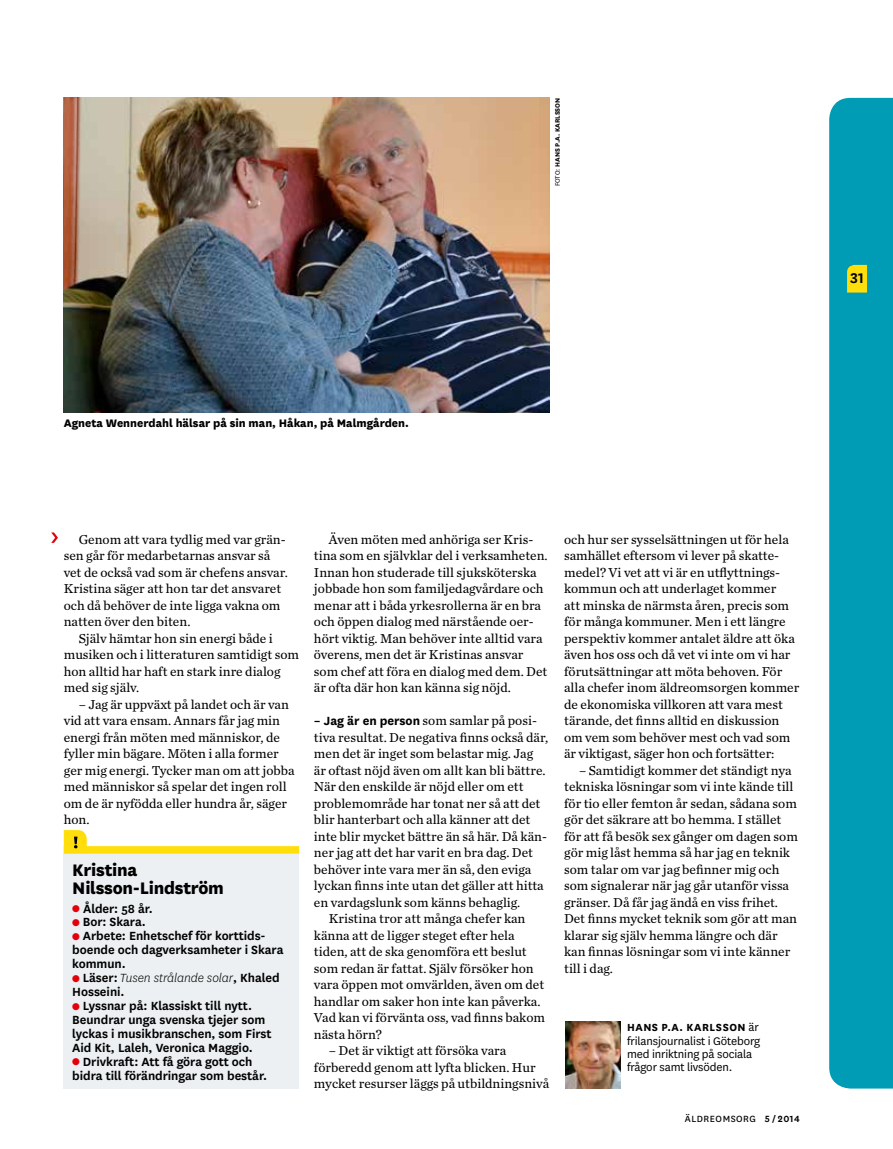
<style>
.page{position:relative;width:893px;height:1149px;background:#fff}
.page>*{position:absolute;margin:0;border:0;box-sizing:border-box;transform-origin:0 0}
.t1{font:800 19.5px/18px "National";letter-spacing:-.015em;color:#000}
.t2{font:600 16.5px "National";color:#000}
.t3{font:600 13.8px/14px "National";letter-spacing:-.005em;color:#000}
.t4{font:13.5px/16.5px "Chronicle Text G2";color:#000}
.t5{font:12.9px/13.2px "National";letter-spacing:-.01em;color:#000}
.t6{font:800 12.75px "National";color:#000}
.t7{font:700 12px "National";letter-spacing:.045em;color:#000}
.t8{font:10.5px "National";letter-spacing:.05em;color:#000}
.t9{font:700 7.5px "National";color:#000}
.s1{font-weight:400}
.s2{color:#e3000b}
.s3{font-weight:300;font-style:italic}
.s4{font-family:"National";font-weight:700;font-size:13.8px}
.s5{font-weight:400;font-size:12.9px}
.s6{font-weight:600}
</style>
<div class="page">
<div style="left:829px;top:98px;width:64px;height:990px;background:#009bb4"></div>
<svg style="left:847px;top:265px;width:20px;height:27px"></svg>
<div style="left:64px;top:852px;width:235px;height:236px;background:#ecf0f2"></div>
<svg style="left:87px;top:846px;width:212px;height:7px"></svg>
<svg style="left:64px;top:830px;width:23px;height:23px"></svg>
<img style="left:64px;top:98px;width:485px;height:314px">
<img style="left:565px;top:1021px;width:55px;height:66px">
<svg style="left:51px;top:532px;width:7px;height:10px"></svg>
<p class="t9" style="left:552px;top:186px;width:90px;rotate:-90deg"><span class="s1">FOTO:</span> HANS P.A. KARLSSON</p>
<p class="t2" style="left:850px;top:266px;width:15px">31</p>
<p class="t6" style="left:64px;top:413px;width:347px">Agneta Wennerdahl hälsar på sin man, Håkan, på Malmgården.</p>
<p class="t4" style="left:64px;top:530px;width:226px;text-indent:15px">Genom att vara tydlig med var grän&shy;sen går för medarbetarnas ansvar så vet de också vad som är chefens ansvar.<br>Kristina säger att hon tar det ansvaret och då behöver de inte ligga vakna om natten över den biten.</p>
<p class="t4" style="left:64px;top:629px;width:237px;text-indent:15px">Själv hämtar hon sin energi både i musiken och i litteraturen samtidigt som hon alltid har haft en stark inre dialog med sig själv.</p>
<p class="t4" style="left:64px;top:695px;width:232px;text-indent:15px">– Jag är uppväxt på landet och är van vid att vara ensam. Annars får jag min energi från möten med människor, de fyller min bägare. Möten i alla former ger mig energi. Tycker man om att jobba med människor så spelar det ingen roll om de är nyfödda eller hundra år, säger hon.</p>
<h1 class="t1" style="left:72px;top:859px;width:153px">Kristina<br>Nilsson-Lindström</h1>
<p class="t3" style="left:72px;top:900px;width:82px"><span class="s2">●</span> Ålder: 58 år.</p>
<p class="t3" style="left:72px;top:914px;width:75px"><span class="s2">●</span> Bor: Skara.</p>
<p class="t3" style="left:72px;top:928px;width:213px"><span class="s2">●</span> Arbete: Enhetschef för korttids&shy;boende och dagverksamheter i Skara kommun.</p>
<p class="t3" style="left:72px;top:969px;width:209px"><span class="s2">●</span> Läser: <span class="s3">Tusen strålande solar</span>, Khaled<br>Hosseini.</p>
<p class="t3" style="left:72px;top:997px;width:201px"><span class="s2">●</span> Lyssnar på: Klassiskt till nytt.<br>Beundrar unga svenska tjejer som lyckas i musikbranschen, som First Aid Kit, Laleh, Veronica Maggio.</p>
<p class="t3" style="left:72px;top:1053px;width:196px"><span class="s2">●</span> Drivkraft: Att få göra gott och bidra till förändringar som består.</p>
<p class="t4" style="left:314px;top:530px;width:235px;text-indent:15px">Även möten med anhöriga ser Kris&shy;tina som en självklar del i verksamheten.<br>Innan hon studerade till sjuksköterska jobbade hon som familjedagvårdare och menar att i båda yrkesrollerna är en bra och öppen dialog med närstående oer&shy;hört viktig. Man behöver inte alltid vara överens, men det är Kristinas ansvar som chef att föra en dialog med dem. Det är ofta där hon kan känna sig nöjd.</p>
<p class="t4" style="left:314px;top:711px;width:225px"><span class="s4">– Jag är en person</span> som samlar på posi-</p>
<p class="t4" style="left:314px;top:728px;width:236px">tiva resultat. De negativa finns också där,</p>
<p class="t4" style="left:314px;top:744px;width:221px">men det är inget som belastar mig. Jag</p>
<p class="t4" style="left:314px;top:761px;width:233px">är oftast nöjd även om allt kan bli bättre.</p>
<p class="t4" style="left:314px;top:777px;width:211px">När den enskilde är nöjd eller om ett</p>
<p class="t4" style="left:314px;top:794px;width:228px">problemområde har tonat ner så att det</p>
<p class="t4" style="left:314px;top:810px;width:218px">blir hanterbart och alla känner att det</p>
<p class="t4" style="left:314px;top:827px;width:234px">inte blir mycket bättre än så här. Då kän-</p>
<p class="t4" style="left:314px;top:843px;width:221px">ner jag att det har varit en bra dag. Det</p>
<p class="t4" style="left:314px;top:860px;width:219px">behöver inte vara mer än så, den eviga</p>
<p class="t4" style="left:314px;top:876px;width:231px">lyckan finns inte utan det gäller att hitta</p>
<p class="t4" style="left:314px;top:893px;width:208px">en vardagslunk som känns behaglig.</p>
<p class="t4" style="left:329px;top:909px;width:198px">Kristina tror att många chefer kan</p>
<p class="t4" style="left:314px;top:926px;width:202px">känna att de ligger steget efter hela</p>
<p class="t4" style="left:314px;top:942px;width:214px">tiden, att de ska genomföra ett beslut</p>
<p class="t4" style="left:314px;top:959px;width:221px">som redan är fattat. Själv försöker hon</p>
<p class="t4" style="left:314px;top:975px;width:232px">vara öppen mot omvärlden, även om det</p>
<p class="t4" style="left:314px;top:992px;width:228px">handlar om saker hon inte kan påverka.</p>
<p class="t4" style="left:314px;top:1008px;width:233px">Vad kan vi förvänta oss, vad finns bakom</p>
<p class="t4" style="left:314px;top:1025px;width:70px">nästa hörn?</p>
<p class="t4" style="left:314px;top:1041px;width:237px;text-indent:15px">– Det är viktigt att försöka vara förberedd genom att lyfta blicken. Hur mycket resurser läggs på utbildningsnivå</p>
<p class="t4" style="left:564px;top:530px;width:237px">och hur ser sysselsättningen ut för hela samhället eftersom vi lever på skatte&shy;medel? Vi vet att vi är en utflyttnings&shy;kommun och att underlaget kommer<br>att minska de närmsta åren, precis som för många kommuner. Men i ett längre perspektiv kommer antalet äldre att öka även hos oss och då vet vi inte om vi har förutsättningar att möta behoven. För alla chefer inom äldreomsorgen kommer de ekonomiska villkoren att vara mest tärande, det finns alltid en diskussion om vem som behöver mest och vad som är viktigast, säger hon och fortsätter:</p>
<p class="t4" style="left:564px;top:761px;width:235px;text-indent:15px">– Samtidigt kommer det ständigt nya tekniska lösningar som vi inte kände till för tio eller femton år sedan, sådana som gör det säkrare att bo hemma. I stället för att få besök sex gånger om dagen som gör mig låst hemma så har jag en teknik som talar om var jag befinner mig och som signalerar när jag går utanför vissa gränser. Då får jag ändå en viss frihet.<br>Det finns mycket teknik som gör att man klarar sig själv hemma längre och där kan finnas lösningar som vi inte känner till i dag.</p>
<p class="t7" style="left:627px;top:1018px;width:133px">HANS P.A. KARLSSON <span class="s5">är</span></p>
<p class="t5" style="left:627px;top:1033px;width:135px">frilansjournalist i Göteborg med inriktning på sociala frågor samt livsöden.</p>
<p class="t8" style="left:685px;top:1111px;width:116px">ÄLDREOMSORG <span class="s6">5 / 2014</span></p>
</div>
